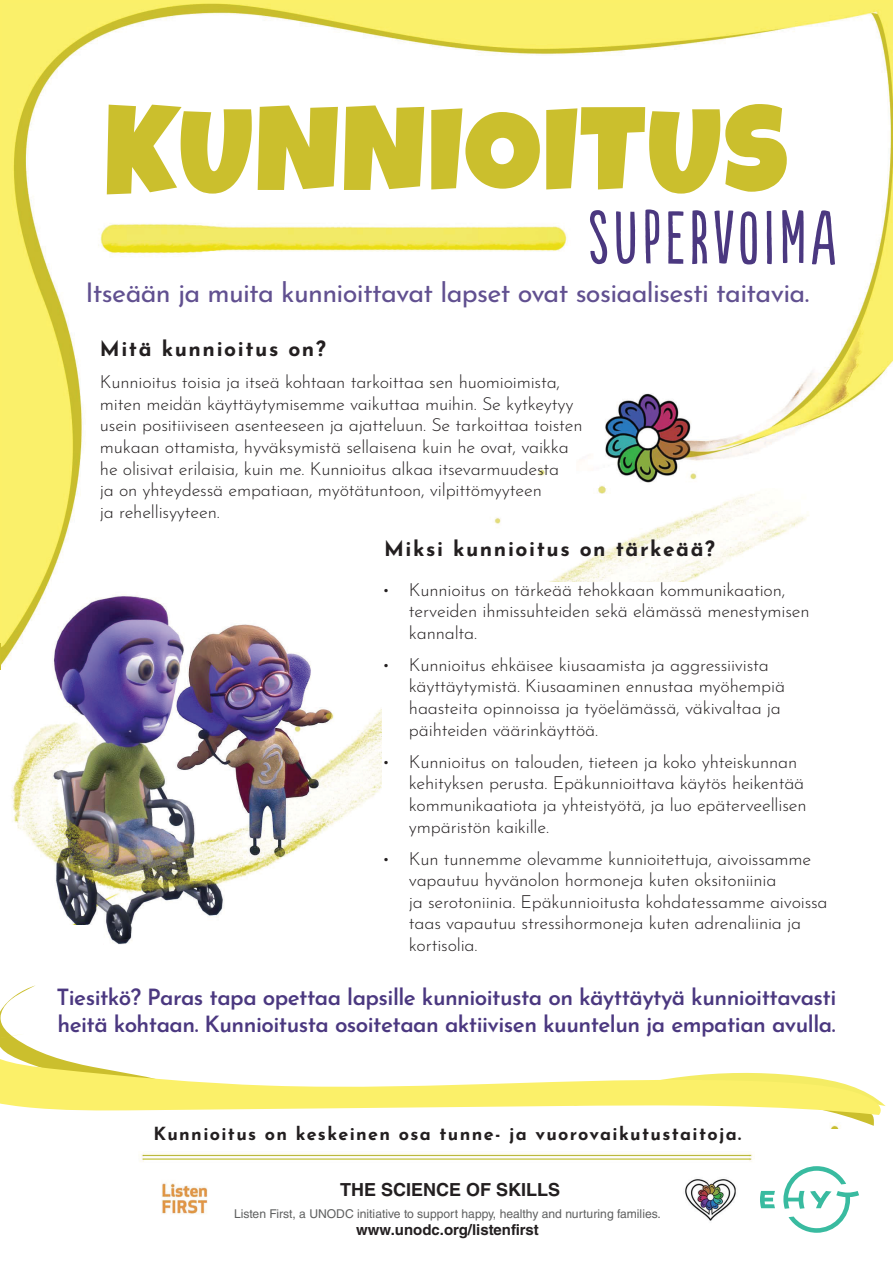
<style>
.page{position:relative;width:893px;height:1263px;background:#fff}
.page>*{position:absolute;margin:0;border:0;box-sizing:border-box;transform-origin:0 0}
.t1{font:120px "Luckiest Guy";letter-spacing:.015em;color:#cbbf2d}
.t2{font:70.5px "Populaire";letter-spacing:.075em;color:#4b3880}
.t3{font:27px "Josefin Sans";letter-spacing:-.025em;color:#615090}
.t4{font:600 22.5px/27px "Josefin Sans";letter-spacing:-.025em;color:#4b3880}
.t5{font:700 21px "Josefin Sans";letter-spacing:.075em;color:#231f20}
.leipis{font:300 18px/21.6px "Josefin Sans";letter-spacing:-.01em;color:#231f20}
.t6{font:700 18px "Josefin Sans";letter-spacing:.075em;color:#231f20}
.t7{font:700 18px "Helvetica LT Std";color:#231f20}
.t8{font:700 15px "Helvetica LT Std";color:#231f20}
.t9{font:12.15px "Helvetica LT Std";color:#5f6060}
</style>
<div class="page">
<img style="left:1px;top:2px;width:892px;height:1219px">
<hr style="left:0;top:625px;width:1px;height:45px;background:#cbbf2d">
<hr style="left:0;top:0;width:2px;height:642px;background:#fbf069">
<hr style="left:0;top:0;width:893px;height:2px;background:#fbf069">
<div style="left:0;top:925px;width:102px;height:205px;background:#fff"></div>
<div style="left:101px;top:946px;width:77px;height:139px;background:#fff"></div>
<div style="left:161px;top:983px;width:732px;height:109px;background:#fff"></div>
<div style="left:101px;top:1098px;width:665px;height:25px;background:#fff"></div>
<svg style="left:0;top:985px;width:35px;height:49px"></svg>
<svg style="left:574px;top:1115px;width:312px;height:11px"></svg>
<svg style="left:0;top:1034px;width:886px;height:81px"></svg>
<div style="left:382px;top:582px;width:469px;height:393px;background:#fff"></div>
<div style="left:766px;top:1129px;width:87px;height:109px;background:#fff"></div>
<svg style="left:760px;top:1191px;width:15px;height:17px"></svg>
<svg style="left:783px;top:1166px;width:76px;height:67px"></svg>
<p class="t1" style="left:104px;top:71px;width:685px">KUNNIOITUS</p>
<p class="t2" style="left:588px;top:201px;width:249px">SUPERVOIMA</p>
<p class="t3" style="left:85px;top:272px;width:725px">Itseään ja muita kunnioittavat lapset ovat sosiaalisesti taitavia.</p>
<p class="t5" style="left:100px;top:333px;width:227px">Mitä kunnioitus on?</p>
<p class="leipis" style="left:100px;top:370px;width:484px">Kunnioitus toisia ja itseä kohtaan tarkoittaa sen huomioimista, miten meidän käyttäytymisemme vaikuttaa muihin. Se kytkeytyy usein positiiviseen asenteeseen ja ajatteluun. Se tarkoittaa toisten mukaan ottamista, hyväksymistä sellaisena kuin he ovat, vaikka he olisivat erilaisia, kuin me. Kunnioitus alkaa itsevarmuudesta<br>ja on yhteydessä empatiaan, myötätuntoon, vilpittömyyteen<br>ja rehellisyyteen.</p>
<p class="t5" style="left:384px;top:533px;width:332px">Miksi kunnioitus on tärkeää?</p>
<p class="leipis" style="left:409px;top:577px;width:402px;text-indent:-27px">• Kunnioitus on tärkeää tehokkaan kommunikaation, terveiden ihmissuhteiden sekä elämässä menestymisen kannalta.</p>
<p class="leipis" style="left:409px;top:652px;width:378px;text-indent:-27px">• Kunnioitus ehkäisee kiusaamista ja aggressiivista käyttäytymistä. Kiusaaminen ennustaa myöhempiä haasteita opinnoissa ja työelämässä, väkivaltaa ja päihteiden väärinkäyttöä.</p>
<p class="leipis" style="left:409px;top:749px;width:399px;text-indent:-27px">• Kunnioitus on talouden, tieteen ja koko yhteiskunnan kehityksen perusta. Epäkunnioittava käytös heikentää kommunikaatiota ja yhteistyötä, ja luo epäterveellisen ympäristön kaikille.</p>
<p class="leipis" style="left:409px;top:846px;width:420px;text-indent:-27px">• Kun tunnemme olevamme kunnioitettuja, aivoissamme vapautuu hyvänolon hormoneja kuten oksitoniinia<br>ja serotoniinia. Epäkunnioitusta kohdatessamme aivoissa taas vapautuu stressihormoneja kuten adrenaliinia ja kortisolia.</p>
<p class="t4" style="left:57px;top:982px;width:781px">Tiesitkö? Paras tapa opettaa lapsille kunnioitusta on käyttäytyä kunnioittavasti heitä kohtaan. Kunnioitusta osoitetaan aktiivisen kuuntelun ja empatian avulla.</p>
<p class="t6" style="left:153px;top:1120px;width:589px">Kunnioitus on keskeinen osa tunne- ja vuorovaikutustaitoja.</p>
<p class="t7" style="left:340px;top:1179px;width:222px">THE SCIENCE OF SKILLS</p>
<p class="t9" style="left:234px;top:1206px;width:428px">Listen First, a UNODC initiative to support happy, healthy and nurturing families.</p>
<p class="t8" style="left:356px;top:1221px;width:184px">www.unodc.org/listenfirst</p>
</div>
